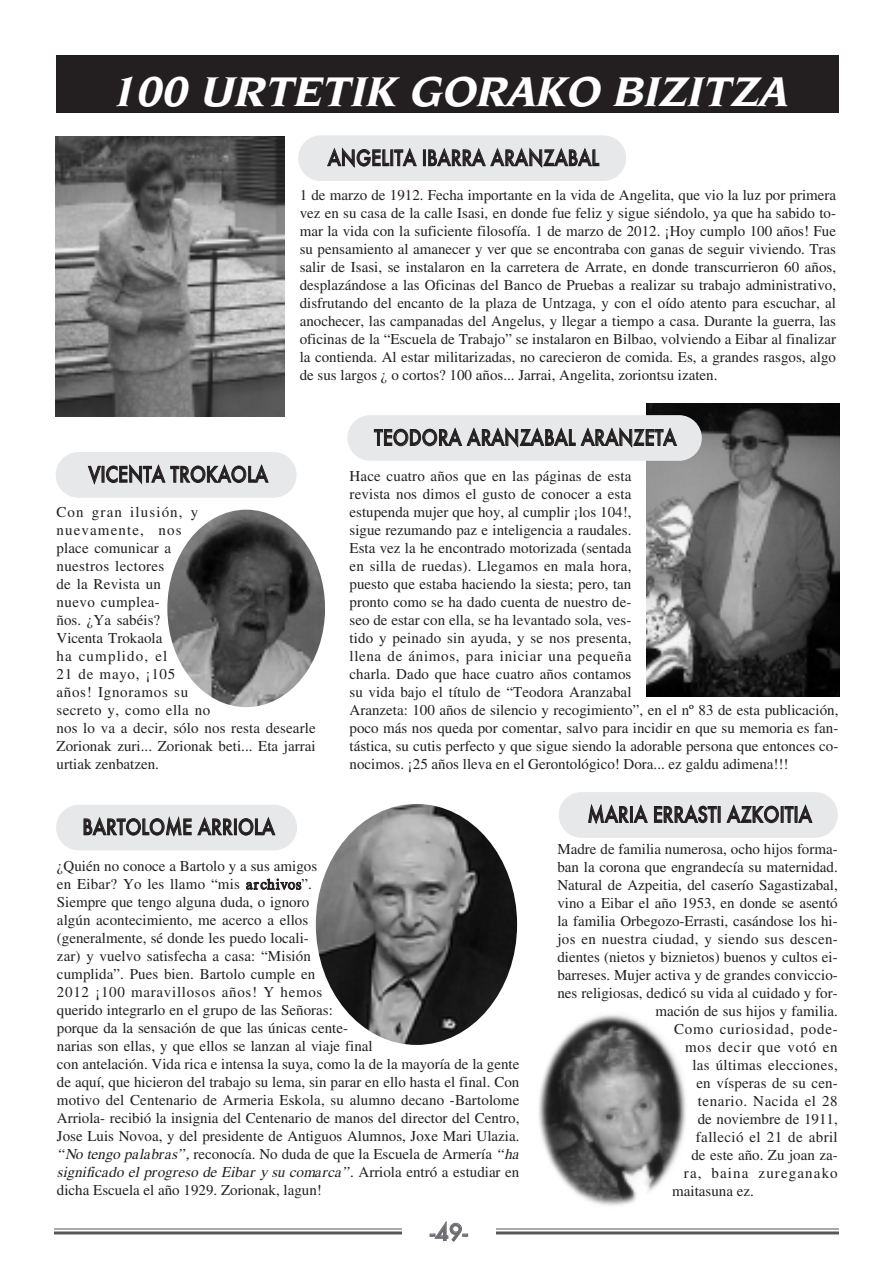
<style>
.page{position:relative;width:893px;height:1263px;background:#fff}
.page>*{position:absolute;margin:0;border:0;box-sizing:border-box;transform-origin:0 0}
.t1{font:italic 700 45px "Novarese";color:#fff;scale:1.05 1}
.t2{font:500 22.5px "Futura";color:#6c6d70}
.t3{font:500 21px "Futura";color:#231f20;scale:.85 1}
.t4{font:15px/18px "Times";color:#231f20}
.t5{font:15px "Times";letter-spacing:.025em;color:#231f20}
.t6{font:15px "Times";letter-spacing:.055em;color:#231f20}
.t7{font:15px "Times";letter-spacing:.02em;color:#231f20}
.t8{font:15px "Times";letter-spacing:.035em;color:#231f20}
.t9{font:15px "Times";letter-spacing:.075em;color:#231f20}
.s1{font-style:italic}
</style>
<div class="page">
<div style="left:298px;top:135px;width:328px;height:46px;background:#e7e8e9;border-radius:23px"></div>
<hr style="left:54px;top:1228px;width:785px;height:1px;background:#57585a">
<hr style="left:54px;top:1231px;width:785px;height:3px;background:#57585a">
<div style="left:402px;top:1212px;width:93px;height:45px;background:#fff"></div>
<div style="left:56px;top:55px;width:783px;height:58px;background:#231f20"></div>
<img style="left:55px;top:136px;width:229px;height:280px">
<img style="left:646px;top:404px;width:194px;height:293px">
<div style="left:347px;top:415px;width:355px;height:46px;background:#e7e8e9;border-radius:23px"></div>
<div style="left:56px;top:452px;width:241px;height:46px;background:#e7e8e9;border-radius:23px"></div>
<div style="left:559px;top:792px;width:279px;height:46px;background:#e7e8e9;border-radius:23px"></div>
<img style="left:533px;top:1011px;width:157px;height:197px;border-radius:50%">
<div style="left:56px;top:805px;width:241px;height:45px;background:#e7e8e9;border-radius:23px"></div>
<img style="left:167px;top:510px;width:158px;height:197px;border-radius:50%">
<img style="left:316px;top:804px;width:201px;height:241px;border-radius:50%">
<h1 class="t1" style="left:109px;top:72px;width:646px">100 URTETIK GORAKO BIZITZA</h1>
<h3 class="t3" style="left:328px;top:146px;width:321px">ANGELITA IBARRA ARANZABAL</h3>
<p class="t4" style="left:300px;top:188px;width:538px;text-align:justify">1 de marzo de 1912. Fecha importante en la vida de Angelita, que vio la luz por primera vez en su casa de la calle Isasi, en donde fue feliz y sigue siéndolo, ya que ha sabido to&shy;mar la vida con la suficiente filosofía. 1 de marzo de 2012. ¡Hoy cumplo 100 años! Fue su pensamiento al amanecer y ver que se encontraba con ganas de seguir viviendo. Tras salir de Isasi, se instalaron en la carretera de Arrate, en donde transcurrieron 60 años, desplazándose a las Oficinas del Banco de Pruebas a realizar su trabajo administrativo, disfrutando del encanto de la plaza de Untzaga, y con el oído atento para escuchar, al anochecer, las campanadas del Angelus, y llegar a tiempo a casa. Durante la guerra, las oficinas de la “Escuela de Trabajo” se instalaron en Bilbao, volviendo a Eibar al finalizar la contienda. Al estar militarizadas, no carecieron de comida. Es, a grandes rasgos, algo de sus largos ¿ o cortos? 100 años... Jarrai, Angelita, zoriontsu izaten.</p>
<h3 class="t3" style="left:88px;top:463px;width:213px">VICENTA TROKAOLA</h3>
<p class="t4" style="left:57px;top:504px;width:261px">Con gran ilusión, y<br>nuevamente, nos<br>place comunicar a<br>nuestros lectores<br>de la Revista un<br>nuevo cumplea-<br>ños. ¿Ya sabéis?<br>Vicenta Trokaola<br>ha cumplido, el<br>21 de mayo, ¡105<br>años! Ignoramos su<br>secreto y, como ella no<br>nos lo va a decir, sólo nos resta desearle<br>Zorionak zuri... Zorionak beti... Eta jarrai urtiak zenbatzen.</p>
<h3 class="t3" style="left:82px;top:815px;width:228px">BARTOLOME ARRIOLA</h3>
<h3 class="t3" style="left:374px;top:426px;width:357px">TEODORA ARANZABAL ARANZETA</h3>
<p class="t4" style="left:350px;top:469px;width:490px">Hace cuatro años que en las páginas de esta<br>revista nos dimos el gusto de conocer a esta<br>estupenda mujer que hoy, al cumplir ¡los 104!,<br>sigue rezumando paz e inteligencia a raudales.<br>Esta vez la he encontrado motorizada (sentada<br>en silla de ruedas). Llegamos en mala hora,<br>puesto que estaba haciendo la siesta; pero, tan<br>pronto como se ha dado cuenta de nuestro de-<br>seo de estar con ella, se ha levantado sola, ves-<br>tido y peinado sin ayuda, y se nos presenta,<br>llena de ánimos, para iniciar una pequeña<br>charla. Dado que hace cuatro años contamos<br>su vida bajo el título de “Teodora Aranzabal<br>Aranzeta: 100 años de silencio y recogimiento”, en el nº 83 de esta publicación, poco más nos queda por comentar, salvo para incidir en que su memoria es fan&shy;tástica, su cutis perfecto y que sigue siendo la adorable persona que entonces co&shy;nocimos. ¡25 años lleva en el Gerontológico! Dora... ez galdu adimena!!!</p>
<h3 class="t3" style="left:588px;top:803px;width:265px">MARIA ERRASTI AZKOITIA</h3>
<p class="t4" style="left:57px;top:859px;width:466px">¿Quién no conoce a Bartolo y a sus amigos<br>en Eibar? Yo les llamo “mis archivos”.<br>Siempre que tengo alguna duda, o ignoro<br>algún acontecimiento, me acerco a ellos<br>(generalmente, sé donde les puedo locali-<br>zar) y vuelvo satisfecha a casa: “Misión<br>cumplida”. Pues bien. Bartolo cumple en<br>2012 ¡100 maravillosos años! Y hemos<br>querido integrarlo en el grupo de las Señoras:<br>porque da la sensación de que las únicas cente-<br>narias son ellas, y que ellos se lanzan al viaje final<br>con antelación. Vida rica e intensa la suya, como la de la mayoría de la gente de aquí, que hicieron del trabajo su lema, sin parar en ello hasta el final. Con motivo del Centenario de Armeria Eskola, su alumno decano -Bartolome Arriola- recibió la insignia del Centenario de manos del director del Centro, Jose Luis Novoa, y del presidente de Antiguos Alumnos, Joxe Mari Ulazia. <span class="s1">“Notengopalabras”,</span>reconocía. No duda de que la Escuela de Armería <span class="s1">“ha significado el progreso de Eibar ysu comarca”</span>. Arriola entró a estudiar en dicha Escuela el año 1929. Zorionak, lagun!</p>
<h2 class="t2" style="left:430px;top:1219px;width:39px">-49-</h2>
<p class="t4" style="left:557px;top:841px;width:282px">Madre de familia numerosa, ocho hijos forma-</p>
<p class="t4" style="left:557px;top:859px;width:282px">ban la corona que engrandecía su maternidad.</p>
<p class="t4" style="left:557px;top:877px;width:282px">Natural de Azpeitia, del caserío Sagastizabal,</p>
<p class="t4" style="left:557px;top:895px;width:282px">vino a Eibar el año 1953, en donde se asentó</p>
<p class="t4" style="left:557px;top:913px;width:282px">la familia Orbegozo-Errasti, casándose los hi-</p>
<p class="t7" style="left:557px;top:933px;width:282px">jos en nuestra ciudad, y siendo sus descen-</p>
<p class="t4" style="left:557px;top:949px;width:282px">dientes (nietos y biznietos) buenos y cultos ei-</p>
<p class="t4" style="left:557px;top:967px;width:282px">barreses. Mujer activa y de grandes conviccio-</p>
<p class="t4" style="left:557px;top:985px;width:282px">nes religiosas, dedicó su vida al cuidado y for-</p>
<p class="t4" style="left:656px;top:1003px;width:184px">mación de sus hijos y familia.</p>
<p class="t6" style="left:674px;top:1023px;width:165px">Como curiosidad, pode-</p>
<p class="t6" style="left:685px;top:1041px;width:154px">mos decir que votó en</p>
<p class="t5" style="left:692px;top:1059px;width:147px">las últimas elecciones,</p>
<p class="t4" style="left:696px;top:1075px;width:143px">en vísperas de su cen-</p>
<p class="t8" style="left:698px;top:1095px;width:141px">tenario. Nacida el 28</p>
<p class="t4" style="left:698px;top:1111px;width:142px">de noviembre de 1911,</p>
<p class="t5" style="left:696px;top:1131px;width:143px">falleció el 21 de abril</p>
<p class="t4" style="left:691px;top:1147px;width:148px">de este año. Zu joan za-</p>
<p class="t9" style="left:684px;top:1167px;width:155px">ra, baina zureganako</p>
<p class="t4" style="left:672px;top:1183px;width:83px">maitasuna ez.</p>
</div>
